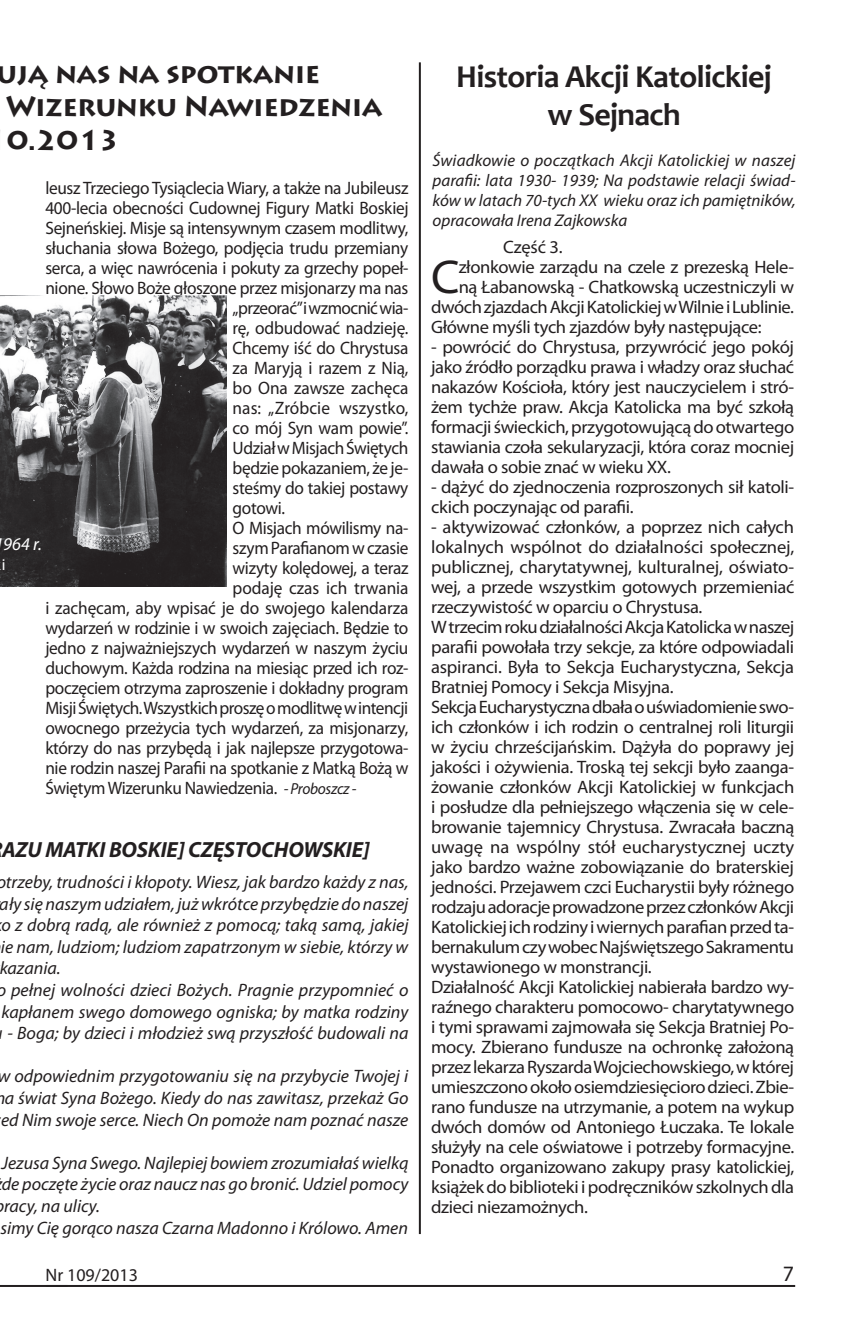
<style>
.page{position:relative;width:868px;height:1338px;background:#fff}
.page>*{position:absolute;margin:0;border:0;box-sizing:border-box;transform-origin:0 0}
.t1{font:47.6px "Myriad Pro";color:#231f20}
.t2{font:700 32px/38.4px "Candara";letter-spacing:-.02em;color:#231f20;text-align:center}
.t3{font:700 28px/33.6px "Lithos Pro";letter-spacing:-.02em;color:#231f20}
.t4{font:italic 700 22px "Myriad Pro";letter-spacing:-.01em;color:#231f20}
.t5{font:18px/20px "Myriad Pro";letter-spacing:-.02em;color:#231f20}
.t6{font:18px "Myriad Pro";letter-spacing:-.02em;color:#231f20;scale:.96 1}
.t7{font:italic 18px/21.6px "Myriad Pro";color:#231f20}
.t8{font:18px "Myriad Pro";letter-spacing:.005em;color:#231f20;scale:.96 1}
.t9{font:18px "Myriad Pro";color:#231f20}
.t10{font:italic 18px "Myriad Pro";color:#fff}
.t11{font:italic 17px/20px "Myriad Pro";color:#231f20;text-align:justify}
.t12{font:16px "Myriad Pro";color:#fff}
.s1{font-style:italic;font-size:16px}
</style>
<div class="page">
<hr style="left:46px;top:1285px;width:749px;height:2px;background:#231f20">
<hr style="left:0;top:1285px;width:67px;height:2px;background:#231f20">
<hr style="left:419px;top:62px;width:2px;height:1172px;background:#231f20">
<img style="left:0;top:296px;width:227px;height:290px">
<h3 class="t3" style="left:6px;top:57px;width:378px;text-indent:-9px">ują nas na spotkanie<br>Wizerunku Nawiedzenia<br>0.2013</h3>
<p class="t6" style="left:45px;top:176px;width:379px">leusz Trzeciego Tysiąclecia Wiary, a także na Jubileusz</p>
<p class="t6" style="left:45px;top:196px;width:380px">400-lecia obecności Cudownej Figury Matki Boskiej</p>
<p class="t6" style="left:45px;top:216px;width:379px">Sejneńskiej. Misje są intensywnym czasem modlitwy,</p>
<p class="t6" style="left:45px;top:236px;width:379px">słuchania słowa Bożego, podjęcia trudu przemiany</p>
<p class="t6" style="left:45px;top:256px;width:379px">serca, a więc nawrócenia i pokuty za grzechy popeł-</p>
<p class="t6" style="left:45px;top:276px;width:379px">nione. Słowo Boże głoszone przez misjonarzy ma nas</p>
<p class="t6" style="left:232px;top:296px;width:185px">„przeorać” i wzmocnić wia-</p>
<p class="t6" style="left:232px;top:316px;width:185px">rę, odbudować nadzieję.</p>
<p class="t6" style="left:232px;top:336px;width:185px">Chcemy iść do Chrystusa</p>
<p class="t6" style="left:232px;top:356px;width:185px">za Maryją i razem z Nią,</p>
<p class="t6" style="left:232px;top:376px;width:185px">bo Ona zawsze zachęca</p>
<p class="t8" style="left:232px;top:396px;width:185px">nas: „Zróbcie wszystko,</p>
<p class="t6" style="left:232px;top:416px;width:184px">co mój Syn wam powie”.</p>
<p class="t6" style="left:232px;top:436px;width:184px">Udział w Misjach Świętych</p>
<p class="t6" style="left:232px;top:456px;width:185px">będzie pokazaniem, że je-</p>
<p class="t6" style="left:232px;top:476px;width:185px">steśmy do takiej postawy</p>
<p class="t6" style="left:232px;top:496px;width:56px">gotowi.</p>
<p class="t6" style="left:232px;top:516px;width:185px">O Misjach mówilismy na-</p>
<p class="t6" style="left:232px;top:536px;width:185px">szym Parafianom w czasie</p>
<p class="t6" style="left:232px;top:556px;width:185px">wizyty kolędowej, a teraz</p>
<p class="t6" style="left:232px;top:576px;width:185px">podaję czas ich trwania</p>
<p class="t6" style="left:45px;top:596px;width:379px">i zachęcam, aby wpisać je do swojego kalendarza</p>
<p class="t6" style="left:45px;top:616px;width:379px">wydarzeń w rodzinie i w swoich zajęciach. Będzie to</p>
<p class="t6" style="left:45px;top:636px;width:379px">jedno z najważniejszych wydarzeń w naszym życiu</p>
<p class="t6" style="left:45px;top:656px;width:379px">duchowym. Każda rodzina na miesiąc przed ich roz-</p>
<p class="t6" style="left:45px;top:676px;width:379px">poczęciem otrzyma zaproszenie i dokładny program</p>
<p class="t6" style="left:45px;top:696px;width:379px">Misji Świętych. Wszystkich proszę o modlitwę w intencji</p>
<p class="t6" style="left:45px;top:716px;width:379px">owocnego przeżycia tych wydarzeń, za misjonarzy,</p>
<p class="t6" style="left:45px;top:736px;width:379px">którzy do nas przybędą i jak najlepsze przygotowa-</p>
<p class="t6" style="left:45px;top:756px;width:379px">nie rodzin naszej Parafii na spotkanie z Matką Bożą w</p>
<p class="t6" style="left:45px;top:776px;width:325px">Świętym Wizerunku Nawiedzenia. <span class="s1">- Proboszcz -</span></p>
<p class="t10" style="left:3px;top:533px;width:40px">964 r.</p>
<p class="t12" style="left:2px;top:555px;width:5px">i</p>
<p class="t4" style="left:2px;top:835px;width:369px">AZU MATKI BOSKIE] CZĘSTOCHOWSKIE]</p>
<p class="t7" style="left:-4px;top:871px;width:414px">otrzeby, trudności i kłopoty. Wiesz, jak bardzo każdy z nas, ały się naszym udziałem, już wkrótce przybędzie do naszej o z dobrą radą, ale również z pomocą; taką samą, jakiej ie nam, ludziom; ludziom zapatrzonym w siebie, którzy w kazania.<br>o pełnej wolności dzieci Bożych. Pragnie przypomnieć o kapłanem swego domowego ogniska; by matka rodziny</p>
<p class="t7" style="left:7px;top:1022px;width:402px">- Boga; by dzieci i młodzież swą przyszłość budowali na</p>
<p class="t7" style="left:-3px;top:1065px;width:412px;text-align:justify">w odpowiednim przygotowaniu się na przybycie Twojej i a świat Syna Bożego. Kiedy do nas zawitasz, przekaż Go ed Nim swoje serce. Niech On pomoże nam poznać nasze</p>
<p class="t7" style="left:0;top:1152px;width:409px">Jezusa Syna Swego. Najlepiej bowiem zrozumiałaś wielką de poczęte życie oraz naucz nas go bronić. Udziel pomocy racy, na ulicy.<br>simy Cię gorąco nasza Czarna Madonno i Królowo. Amen</p>
<p class="t9" style="left:45px;top:1264px;width:94px">Nr 109/2013</p>
<h2 class="t2" style="left:456px;top:57px;width:317px">Historia Akcji Katolickiej w Sejnach</h2>
<p class="t11" style="left:432px;top:150px;width:364px">Świadkowie o początkach Akcji Katolickiej w naszej parafii: lata 1930- 1939; Na podstawie relacji świad&shy;ków w latach 70-tych XX wieku oraz ich pamiętników, opracowała Irena Zajkowska</p>
<p class="t5" style="left:503px;top:237px;width:61px">Część 3.</p>
<h1 class="t1" style="left:431px;top:248px;width:30px">C</h1>
<p class="t5" style="left:458px;top:257px;width:337px">złonkowie zarządu na czele z prezeską Hele-</p>
<p class="t5" style="left:458px;top:277px;width:337px">ną Łabanowską - Chatkowską uczestniczyli w</p>
<p class="t5" style="left:431px;top:297px;width:364px">dwóch zjazdach Akcji Katolickiej w Wilnie i Lublinie.</p>
<p class="t5" style="left:431px;top:317px;width:332px">Główne myśli tych zjazdów były następujące:</p>
<p class="t5" style="left:431px;top:337px;width:364px;text-align:justify">- powrócić do Chrystusa, przywrócić jego pokój jako źródło porządku prawa i władzy oraz słuchać nakazów Kościoła, który jest nauczycielem i stró&shy;żem tychże praw. Akcja Katolicka ma być szkołą formacji świeckich, przygotowującą do otwartego stawiania czoła sekularyzacji, która coraz mocniej dawała o sobie znać w wieku XX.</p>
<p class="t5" style="left:431px;top:477px;width:364px">- dążyć do zjednoczenia rozproszonych sił katoli&shy;ckich poczynając od parafii.</p>
<p class="t5" style="left:431px;top:517px;width:365px">- aktywizować członków, a poprzez nich całych lokalnych wspólnot do działalności społecznej, publicznej, charytatywnej, kulturalnej, oświato&shy;wej, a przede wszystkim gotowych przemieniać rzeczywistość w oparciu o Chrystusa.<br>W trzecim roku działalności Akcja Katolicka w naszej parafii powołała trzy sekcje, za które odpowiadali aspiranci. Była to Sekcja Eucharystyczna, Sekcja Bratniej Pomocy i Sekcja Misyjna.<br>Sekcja Eucharystyczna dbała o uświadomienie swo&shy;ich członków i ich rodzin o centralnej roli liturgii w życiu chrześcijańskim. Dążyła do poprawy jej jakości i ożywienia. Troską tej sekcji było zaanga&shy;żowanie członków Akcji Katolickiej w funkcjach i posłudze dla pełniejszego włączenia się w cele&shy;browanie tajemnicy Chrystusa. Zwracała baczną uwagę na wspólny stół eucharystycznej uczty jako bardzo ważne zobowiązanie do braterskiej jedności. Przejawem czci Eucharystii były różnego rodzaju adoracje prowadzone przez członków Akcji Katolickiej ich rodziny i wiernych parafian przed ta&shy;bernakulum czy wobec Najświętszego Sakramentu wystawionego w monstrancji.<br>Działalność Akcji Katolickiej nabierała bardzo wy&shy;raźnego charakteru pomocowo- charytatywnego i tymi sprawami zajmowała się Sekcja Bratniej Po&shy;mocy. Zbierano fundusze na ochronkę założoną przez lekarza Ryszarda Wojciechowskiego, w której umieszczono około osiemdziesięcioro dzieci. Zbie&shy;rano fundusze na utrzymanie, a potem na wykup dwóch domów od Antoniego Łuczaka. Te lokale służyły na cele oświatowe i potrzeby formacyjne.<br>Ponadto organizowano zakupy prasy katolickiej, książek do biblioteki i podręczników szkolnych dla dzieci niezamożnych.</p>
</div>
